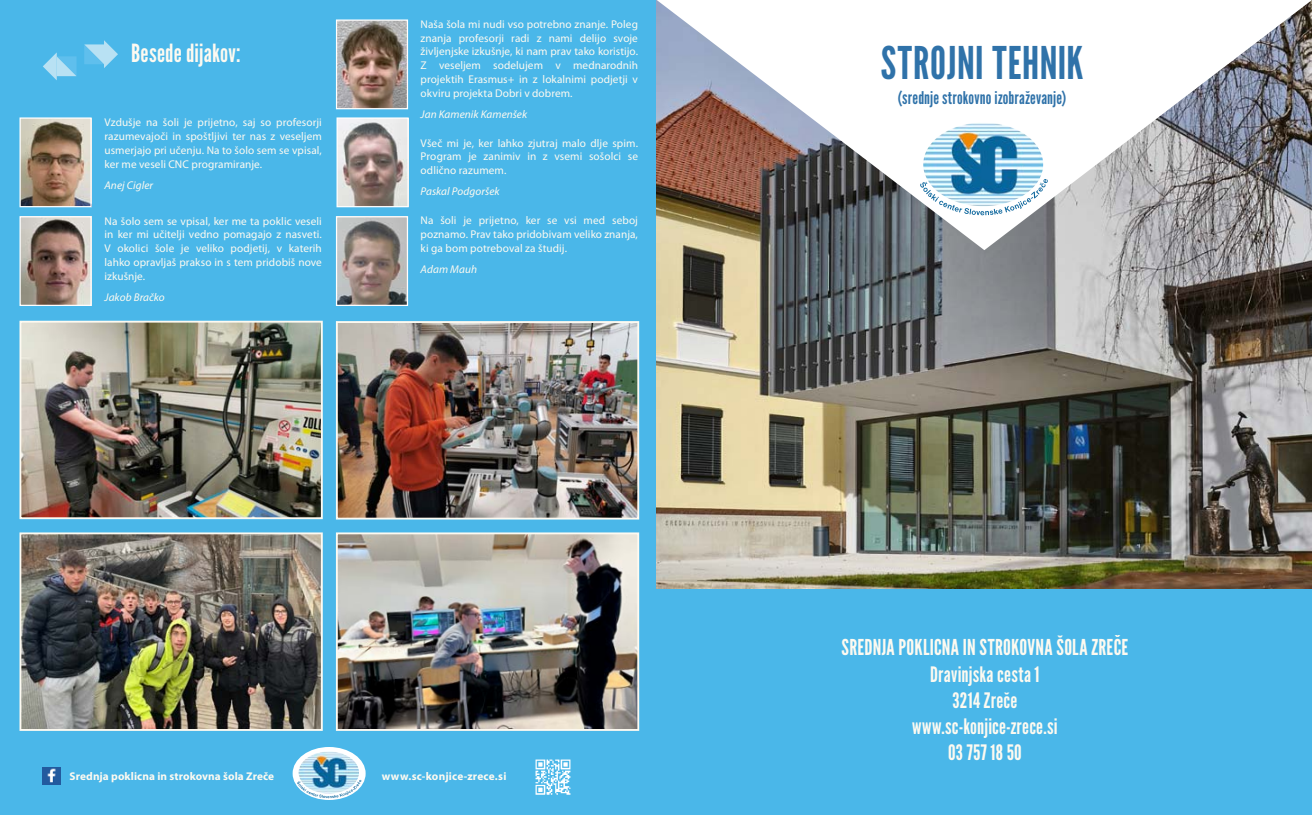
<style>
.page{position:relative;width:1312px;height:815px;background:#fff}
.page>*{position:absolute;margin:0;border:0;box-sizing:border-box;transform-origin:0 0}
.t1{font:45px "League Gothic";letter-spacing:.015em;color:#2f72a9}
.t2{font:25px "League Gothic";letter-spacing:.01em;color:#fdfaf1}
.t3{font:21.88px "League Gothic";letter-spacing:.015em;color:#fdfaf1}
.t4{font:21.25px/26.2px "League Gothic";letter-spacing:.015em;color:#fdfaf1;text-align:center}
.t5{font:17.5px "League Gothic";letter-spacing:.01em;color:#2f72a9}
.t6{font:11.25px/13.8px "Myriad Pro";letter-spacing:.005em;color:#fdfaf1;text-align:justify}
.t7{font:italic 11.25px "Myriad Pro";letter-spacing:.005em;color:#fdfaf1}
.t8{font:700 11.25px "Myriad Pro";letter-spacing:.01em;color:#fdfaf1}
</style>
<div class="page">
<div style="left:656px;top:543px;width:655px;height:272px;background:#4ab7e9"></div>
<img style="left:656px;top:250px;width:655px;height:338px">
<svg style="left:656px;top:0;width:655px;height:250px"></svg>
<div style="left:0;top:0;width:656px;height:815px;background:#4ab7e9"></div>
<img style="left:42px;top:767px;width:18px;height:18px">
<img style="left:21px;top:119px;width:69px;height:86px">
<div style="left:19px;top:117px;width:73px;height:90px;border:1px solid #fff"></div>
<img style="left:21px;top:218px;width:69px;height:86px">
<div style="left:19px;top:216px;width:73px;height:90px;border:1px solid #fff"></div>
<img style="left:22px;top:324px;width:298px;height:192px">
<div style="left:19px;top:321px;width:304px;height:198px;border:2px solid #fdfaf1"></div>
<img style="left:339px;top:324px;width:297px;height:193px">
<div style="left:336px;top:321px;width:303px;height:199px;border:2px solid #fdfaf1"></div>
<img style="left:339px;top:535px;width:297px;height:193px">
<div style="left:336px;top:532px;width:303px;height:199px;border:2px solid #fdfaf1"></div>
<img style="left:22px;top:535px;width:298px;height:193px">
<div style="left:19px;top:532px;width:304px;height:199px;border:2px solid #fdfaf1"></div>
<img style="left:535px;top:759px;width:36px;height:36px">
<img style="left:338px;top:21px;width:68px;height:86px">
<div style="left:336px;top:19px;width:72px;height:90px;border:1px solid #fff"></div>
<svg style="left:914px;top:118px;width:140px;height:100px"></svg>
<img style="left:923px;top:122px;width:119px;height:84px">
<div style="left:292px;top:747px;width:73px;height:53px;background:#fff;border-radius:50%"></div>
<svg style="left:297px;top:780px;width:64px;height:18px"></svg>
<img style="left:298px;top:751px;width:61px;height:43px">
<img style="left:338px;top:218px;width:68px;height:86px">
<div style="left:336px;top:216px;width:72px;height:90px;border:1px solid #fff"></div>
<img style="left:338px;top:119px;width:68px;height:86px">
<div style="left:336px;top:117px;width:72px;height:90px;border:1px solid #fff"></div>
<svg style="left:84px;top:40px;width:34px;height:28px"></svg>
<svg style="left:43px;top:52px;width:34px;height:28px"></svg>
<h2 class="t2" style="left:131px;top:38px;width:111px">Besede dijakov:</h2>
<p class="t6" style="left:104px;top:115px;width:219px">Vzdušje na šoli je prijetno, saj so profesorji razumevajoči in spoštljivi ter nas z veseljem usmerjajo pri učenju. Na to šolo sem se vpisal, ker me veseli CNC programiranje.</p>
<p class="t7" style="left:104px;top:178px;width:50px">Anej Cigler</p>
<p class="t6" style="left:104px;top:214px;width:219px">Na šolo sem se vpisal, ker me ta poklic veseli in ker mi učitelji vedno pomagajo z nasveti.<br>V okolici šole je veliko podjetij, v katerih lahko opravljaš prakso in s tem pridobiš nove izkušnje.</p>
<p class="t7" style="left:104px;top:290px;width:62px">Jakob Bračko</p>
<p class="t6" style="left:420px;top:17px;width:219px">Naša šola mi nudi vso potrebno znanje. Poleg znanja profesorji radi z nami delijo svoje življenjske izkušnje, ki nam prav tako koristijo.<br>Z veseljem sodelujem v mednarodnih projektih Erasmus+ in z lokalnimi podjetji v okviru projekta Dobri v dobrem.</p>
<p class="t7" style="left:420px;top:107px;width:108px">Jan Kamenik Kamenšek</p>
<p class="t6" style="left:420px;top:136px;width:219px">Všeč mi je, ker lahko zjutraj malo dlje spim.<br>Program je zanimiv in z vsemi sošolci se odlično razumem.</p>
<p class="t7" style="left:420px;top:185px;width:80px">Paskal Podgoršek</p>
<p class="t6" style="left:420px;top:213px;width:219px">Na šoli je prijetno, ker se vsi med seboj poznamo. Prav tako pridobivam veliko znanja, ki ga bom potreboval za študij.</p>
<p class="t7" style="left:420px;top:262px;width:58px">Adam Mauh</p>
<p class="t8" style="left:70px;top:769px;width:206px">Srednja poklicna in strokovna šola Zreče</p>
<p class="t8" style="left:382px;top:769px;width:126px">www.sc-konjice-zrece.si</p>
<h1 class="t1" style="left:880px;top:36px;width:204px">STROJNI TEHNIK</h1>
<h3 class="t5" style="left:897px;top:87px;width:170px">(srednje strokovno izobraževanje)</h3>
<h3 class="t3" style="left:841px;top:634px;width:147px">Srednja poklicna in stroko</h3>
<h3 class="t3" style="left:1027px;top:634px;width:101px">vna šola Zreče</h3>
<h3 class="t4" style="left:911px;top:661px;width:147px">Dravinjska cesta 1<br>3214 Zreče www.sc-konjice-zrece.si<br>03 757 18 50</h3>
</div>
